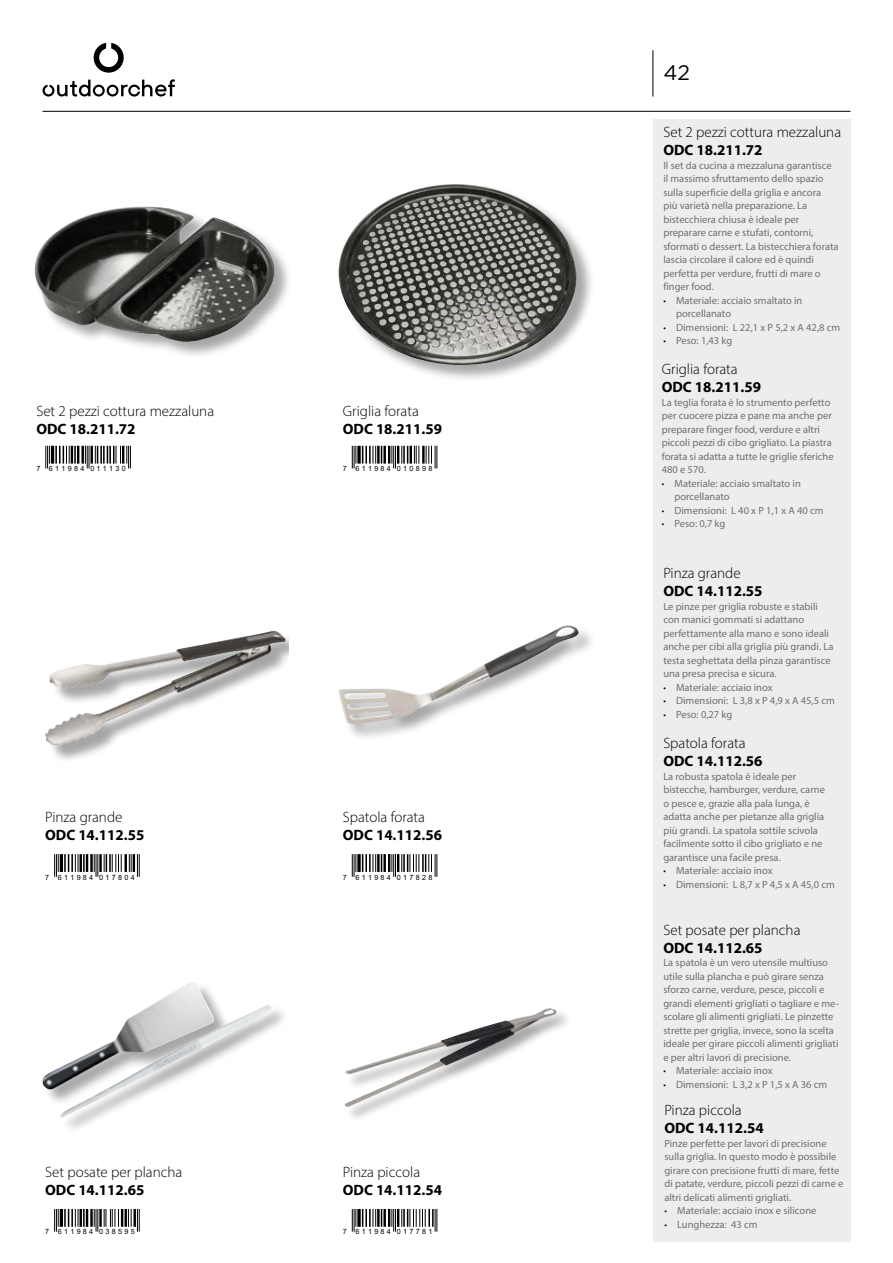
<style>
.page{position:relative;width:893px;height:1263px;background:#fff}
.page>*{position:absolute;margin:0;border:0;box-sizing:border-box;transform-origin:0 0}
.t1{font:21px "Gotham";color:#000}
.t2{font:300 15px "Myriad Pro";color:#000}
.t3{font:700 15px "Myriad Pro";color:#000}
.t4{font:10.5px/13.5px "Myriad Pro";color:#706f6f}
.t5{font:7.2px "Arial";letter-spacing:.32em;color:#000}
.s1{font-weight:300;font-stretch:condensed;color:#000}
</style>
<div class="page">
<div style="left:653px;top:119px;width:197px;height:1123px;background:#ededed"></div>
<hr style="left:43px;top:111px;width:807px;height:1px;background:#000">
<hr style="left:653px;top:50px;width:1px;height:47px;background:#000">
<svg style="left:43px;top:79px;width:132px;height:18px"></svg>
<svg style="left:94px;top:43px;width:30px;height:30px"></svg>
<svg style="left:45px;top:446px;width:34px;height:22px"></svg>
<hr style="left:81px;top:446px;width:3px;height:18px;background:#000">
<svg style="left:85px;top:446px;width:46px;height:22px"></svg>
<svg style="left:352px;top:446px;width:30px;height:22px"></svg>
<hr style="left:383px;top:446px;width:3px;height:18px;background:#000">
<svg style="left:388px;top:446px;width:32px;height:22px"></svg>
<hr style="left:422px;top:446px;width:3px;height:18px;background:#000">
<svg style="left:426px;top:446px;width:12px;height:22px"></svg>
<svg style="left:352px;top:1209px;width:30px;height:22px"></svg>
<hr style="left:383px;top:1209px;width:3px;height:18px;background:#000">
<svg style="left:388px;top:1209px;width:50px;height:22px"></svg>
<svg style="left:54px;top:1209px;width:34px;height:22px"></svg>
<hr style="left:90px;top:1209px;width:3px;height:18px;background:#000">
<svg style="left:94px;top:1209px;width:46px;height:22px"></svg>
<svg style="left:54px;top:854px;width:34px;height:23px"></svg>
<hr style="left:90px;top:854px;width:3px;height:18px;background:#000">
<svg style="left:94px;top:854px;width:46px;height:23px"></svg>
<svg style="left:352px;top:854px;width:30px;height:23px"></svg>
<hr style="left:383px;top:854px;width:3px;height:18px;background:#000">
<svg style="left:388px;top:854px;width:50px;height:23px"></svg>
<div style="left:35px;top:206px;width:257px;height:154px;background:#000;opacity:.35"></div>
<img style="left:34px;top:206px;width:241px;height:136px">
<div style="left:338px;top:184px;width:257px;height:199px;background:#000;opacity:.35"></div>
<img style="left:338px;top:184px;width:239px;height:181px">
<div style="left:345px;top:1008px;width:227px;height:115px;background:#000;opacity:.35"></div>
<img style="left:345px;top:1008px;width:214px;height:99px">
<div style="left:43px;top:982px;width:247px;height:153px;background:#000;opacity:.35"></div>
<img style="left:42px;top:982px;width:217px;height:136px">
<div style="left:48px;top:633px;width:240px;height:130px;background:#000;opacity:.35"></div>
<img style="left:48px;top:631px;width:224px;height:57px">
<div style="left:339px;top:625px;width:257px;height:117px;background:#000;opacity:.35"></div>
<img style="left:338px;top:625px;width:241px;height:100px">
<h2 class="t2" style="left:36px;top:402px;width:179px">Set 2 pezzi cottura mezzaluna</h2>
<h2 class="t3" style="left:36px;top:419px;width:101px">ODC 18.211.72</h2>
<h2 class="t2" style="left:343px;top:402px;width:77px">Griglia forata</h2>
<h2 class="t3" style="left:343px;top:419px;width:101px">ODC 18.211.59</h2>
<p class="t5" style="left:36px;top:464px;width:91px">7 611984 011130</p>
<p class="t5" style="left:343px;top:464px;width:91px">7 611984 010898</p>
<h2 class="t2" style="left:45px;top:808px;width:79px">Pinza grande</h2>
<h2 class="t3" style="left:45px;top:825px;width:101px">ODC 14.112.55</h2>
<h2 class="t2" style="left:343px;top:808px;width:84px">Spatola forata</h2>
<h2 class="t3" style="left:343px;top:825px;width:101px">ODC 14.112.56</h2>
<p class="t5" style="left:45px;top:872px;width:91px">7 611984 017804</p>
<p class="t5" style="left:343px;top:872px;width:91px">7 611984 017828</p>
<h2 class="t2" style="left:45px;top:1163px;width:139px">Set posate per plancha</h2>
<h2 class="t3" style="left:45px;top:1180px;width:101px">ODC 14.112.65</h2>
<h2 class="t2" style="left:343px;top:1163px;width:79px">Pinza piccola</h2>
<h2 class="t3" style="left:343px;top:1180px;width:101px">ODC 14.112.54</h2>
<p class="t5" style="left:45px;top:1227px;width:91px">7 611984 038595</p>
<p class="t5" style="left:343px;top:1227px;width:91px">7 611984 017781</p>
<h1 class="t1" style="left:663px;top:61px;width:28px">42</h1>
<h2 class="t2" style="left:663px;top:123px;width:179px">Set 2 pezzi cottura mezzaluna</h2>
<h2 class="t3" style="left:663px;top:140px;width:101px">ODC 18.211.72</h2>
<p class="t4" style="left:663px;top:158px;width:177px">Il set da cucina a mezzaluna garantisce il massimo sfruttamento dello spazio sulla superficie della griglia e ancora<br>più varietà nella preparazione. La bistecchiera chiusa è ideale per preparare carne e stufati, contorni, sformati o dessert. La bistecchiera forata lascia circolare il calore ed è quindi perfetta per verdure, frutti di mare o finger food.</p>
<p class="t4" style="left:676px;top:293px;width:128px;text-indent:-13px"><span class="s1">•</span> Materiale: acciaio smaltato in porcellanato</p>
<p class="t4" style="left:663px;top:320px;width:178px"><span class="s1">•</span> Dimensioni: L 22,1 x P 5,2 x A 42,8 cm</p>
<p class="t4" style="left:663px;top:334px;width:71px"><span class="s1">•</span> Peso: 1,43 kg</p>
<h2 class="t2" style="left:662px;top:360px;width:77px">Griglia forata</h2>
<h2 class="t3" style="left:662px;top:377px;width:101px">ODC 18.211.59</h2>
<p class="t4" style="left:662px;top:395px;width:173px">La teglia forata è lo strumento perfetto per cuocere pizza e pane ma anche per preparare finger food, verdure e altri piccoli pezzi di cibo grigliato. La piastra forata si adatta a tutte le griglie sferiche 480 e 570.</p>
<p class="t4" style="left:674px;top:476px;width:128px;text-indent:-13px"><span class="s1">•</span> Materiale: acciaio smaltato in porcellanato</p>
<p class="t4" style="left:662px;top:503px;width:163px"><span class="s1">•</span> Dimensioni: L 40 x P 1,1 x A 40 cm</p>
<p class="t4" style="left:662px;top:517px;width:65px"><span class="s1">•</span> Peso: 0,7 kg</p>
<h2 class="t2" style="left:663px;top:564px;width:79px">Pinza grande</h2>
<h2 class="t3" style="left:663px;top:581px;width:101px">ODC 14.112.55</h2>
<p class="t4" style="left:663px;top:599px;width:172px">Le pinze per griglia robuste e stabili con manici gommati si adattano perfettamente alla mano e sono ideali anche per cibi alla griglia più grandi. La testa seghettata della pinza garantisce una presa precisa e sicura.</p>
<p class="t4" style="left:663px;top:680px;width:111px"><span class="s1">•</span> Materiale: acciaio inox</p>
<p class="t4" style="left:663px;top:694px;width:173px"><span class="s1">•</span> Dimensioni: L 3,8 x P 4,9 x A 45,5 cm</p>
<p class="t4" style="left:663px;top:707px;width:71px"><span class="s1">•</span> Peso: 0,27 kg</p>
<h2 class="t2" style="left:663px;top:734px;width:84px">Spatola forata</h2>
<h2 class="t3" style="left:663px;top:752px;width:101px">ODC 14.112.56</h2>
<p class="t4" style="left:663px;top:769px;width:163px">La robusta spatola è ideale per bistecche, hamburger, verdure, carne o pesce e, grazie alla pala lunga, è adatta anche per pietanze alla griglia più grandi. La spatola sottile scivola facilmente sotto il cibo grigliato e ne garantisce una facile presa.</p>
<p class="t4" style="left:663px;top:864px;width:111px"><span class="s1">•</span> Materiale: acciaio inox</p>
<p class="t4" style="left:663px;top:877px;width:173px"><span class="s1">•</span> Dimensioni: L 8,7 x P 4,5 x A 45,0 cm</p>
<h2 class="t2" style="left:663px;top:920px;width:139px">Set posate per plancha</h2>
<h2 class="t3" style="left:663px;top:938px;width:101px">ODC 14.112.65</h2>
<p class="t4" style="left:663px;top:955px;width:177px">La spatola è un vero utensile multiuso utile sulla plancha e può girare senza sforzo carne, verdure, pesce, piccoli e grandi elementi grigliati o tagliare e me&shy;scolare gli alimenti grigliati. Le pinzette strette per griglia, invece, sono la scelta ideale per girare piccoli alimenti grigliati e per altri lavori di precisione.</p>
<p class="t4" style="left:663px;top:1063px;width:111px"><span class="s1">•</span> Materiale: acciaio inox</p>
<p class="t4" style="left:663px;top:1077px;width:165px"><span class="s1">•</span> Dimensioni: L 3,2 x P 1,5 x A 36 cm</p>
<h2 class="t2" style="left:664px;top:1101px;width:79px">Pinza piccola</h2>
<h2 class="t3" style="left:664px;top:1118px;width:101px">ODC 14.112.54</h2>
<p class="t4" style="left:664px;top:1136px;width:181px">Pinze perfette per lavori di precisione sulla griglia. In questo modo è possibile girare con precisione frutti di mare, fette di patate, verdure, piccoli pezzi di carne e altri delicati alimenti grigliati.</p>
<p class="t4" style="left:664px;top:1204px;width:153px"><span class="s1">•</span> Materiale: acciaio inox e silicone</p>
<p class="t4" style="left:664px;top:1217px;width:95px"><span class="s1">•</span> Lunghezza: 43 cm</p>
</div>
